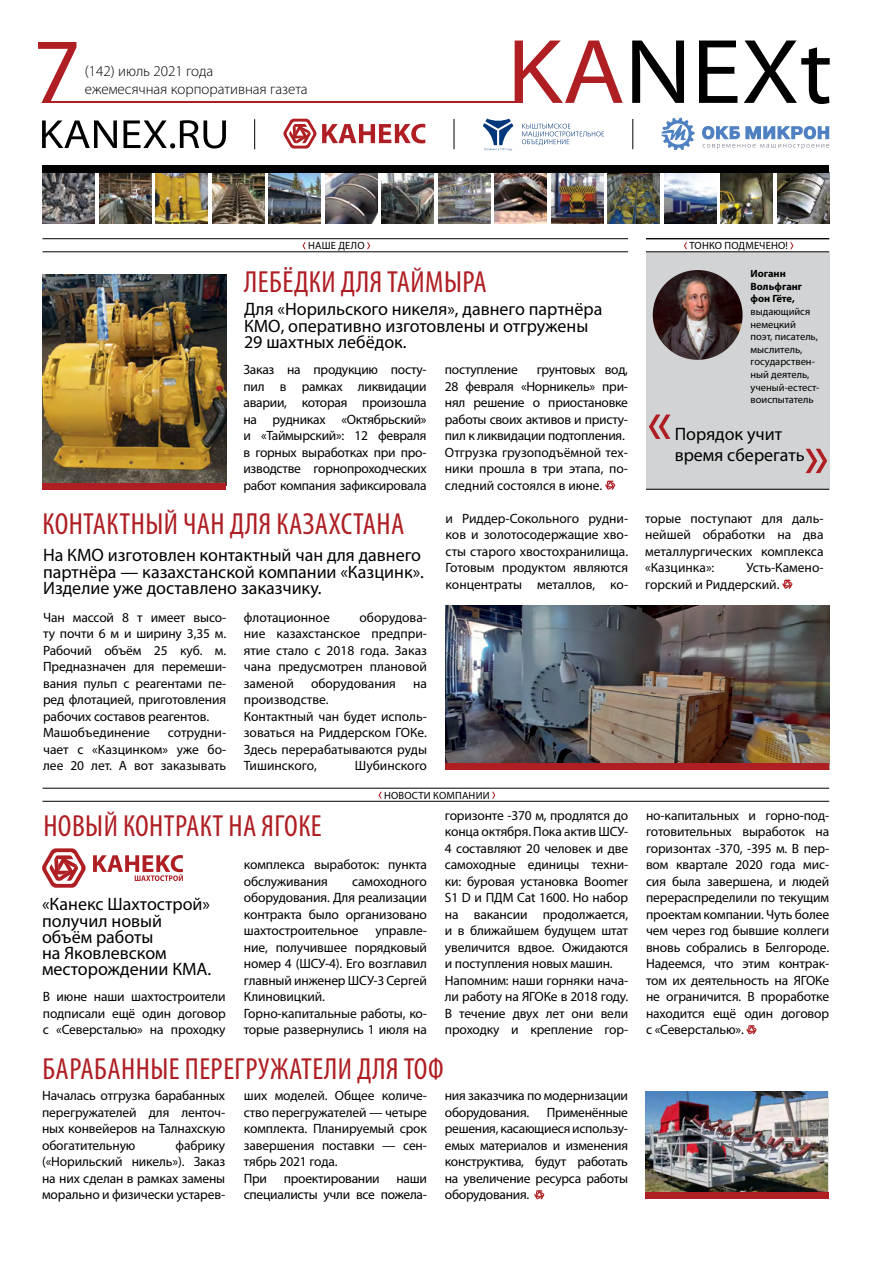
<style>
.page{position:relative;width:893px;height:1263px;background:#fff}
.page>*{position:absolute;margin:0;border:0;box-sizing:border-box;transform-origin:0 0}
.t1{font:93.75px "Myriad Pro";color:#af1e23}
.t2{font:semi-expanded 92.55px "Myriad Pro";color:#000}
.t3{font:condensed 30.6px "Myriad Pro";letter-spacing:.015em;color:#af1e23}
.t4{font:18px/16.2px "Myriad Pro";color:#000}
.t5{font:300 15px/18px "Myriad Pro";color:#000}
.t6{font:13.5px/16.5px "Myriad Pro";letter-spacing:-.01em;color:#000;text-align:justify}
.t7{font:10.5px/12.6px "Myriad Pro";color:#000}
.t8{font:10.5px "Myriad Pro";letter-spacing:.02em;color:#000}
.t9{font:700 10.5px/12.6px "Myriad Pro";color:#000}
.s1{color:#af1e23}
</style>
<div class="page">
<img style="left:325px;top:172px;width:52px;height:52px">
<img style="left:43px;top:172px;width:51px;height:52px">
<img style="left:382px;top:172px;width:52px;height:52px">
<img style="left:99px;top:172px;width:52px;height:52px">
<img style="left:438px;top:172px;width:52px;height:52px">
<img style="left:156px;top:172px;width:51px;height:52px">
<img style="left:495px;top:172px;width:52px;height:52px">
<img style="left:212px;top:172px;width:52px;height:52px">
<img style="left:551px;top:172px;width:52px;height:52px">
<img style="left:664px;top:172px;width:52px;height:52px">
<img style="left:777px;top:172px;width:52px;height:52px">
<img style="left:269px;top:172px;width:51px;height:52px">
<img style="left:608px;top:172px;width:52px;height:52px">
<img style="left:721px;top:172px;width:52px;height:52px">
<div style="left:43px;top:165px;width:786px;height:7px;background:#000"></div>
<svg style="left:662px;top:118px;width:33px;height:31px"></svg>
<svg style="left:702px;top:126px;width:127px;height:23px"></svg>
<hr style="left:454px;top:119px;width:1px;height:30px;background:#000">
<hr style="left:632px;top:119px;width:1px;height:30px;background:#000">
<hr style="left:254px;top:119px;width:1px;height:30px;background:#000">
<hr style="left:49px;top:101px;width:474px;height:2px;background:#af1e23">
<svg style="left:42px;top:120px;width:184px;height:29px"></svg>
<svg style="left:483px;top:119px;width:30px;height:32px"></svg>
<svg style="left:522px;top:124px;width:82px;height:21px"></svg>
<svg style="left:283px;top:119px;width:142px;height:30px"></svg>
<div style="left:646px;top:252px;width:183px;height:238px;background:#d1d3d4"></div>
<svg style="left:649px;top:414px;width:21px;height:25px"></svg>
<svg style="left:806px;top:449px;width:21px;height:24px"></svg>
<hr style="left:646px;top:489px;width:183px;height:1px;background:#000">
<img style="left:653px;top:270px;width:89px;height:90px;border-radius:45px">
<hr style="left:646px;top:238px;width:183px;height:1px;background:#000">
<hr style="left:646px;top:251px;width:183px;height:1px;background:#000">
<svg style="left:684px;top:242px;width:3px;height:7px"></svg>
<svg style="left:790px;top:242px;width:3px;height:7px"></svg>
<svg style="left:302px;top:242px;width:4px;height:7px"></svg>
<svg style="left:367px;top:242px;width:3px;height:7px"></svg>
<hr style="left:43px;top:238px;width:585px;height:1px;background:#000">
<hr style="left:43px;top:251px;width:585px;height:1px;background:#000">
<svg style="left:378px;top:792px;width:4px;height:7px"></svg>
<svg style="left:492px;top:792px;width:3px;height:7px"></svg>
<hr style="left:43px;top:788px;width:786px;height:1px;background:#000">
<hr style="left:43px;top:801px;width:786px;height:1px;background:#000">
<img style="left:42px;top:274px;width:184px;height:209px">
<div style="left:42px;top:483px;width:184px;height:7px;background:#af1e23"></div>
<img style="left:645px;top:1091px;width:182px;height:101px">
<div style="left:645px;top:1192px;width:184px;height:7px;background:#af1e23"></div>
<svg style="left:605px;top:481px;width:10px;height:9px"></svg>
<svg style="left:534px;top:1190px;width:10px;height:9px"></svg>
<img style="left:445px;top:605px;width:384px;height:158px">
<div style="left:445px;top:763px;width:384px;height:7px;background:#af1e23"></div>
<svg style="left:746px;top:1025px;width:10px;height:9px"></svg>
<svg style="left:782px;top:580px;width:10px;height:9px"></svg>
<svg style="left:42px;top:848px;width:44px;height:40px"></svg>
<svg style="left:93px;top:855px;width:90px;height:26px"></svg>
<h1 class="t1" style="left:33px;top:14px;width:50px">7</h1>
<h2 class="t2" style="left:507px;top:14px;width:327px"><span class="s1">KA</span>NEXt</h2>
<p class="t5" style="left:85px;top:62px;width:224px">(142) июль 2021 года<br>ежемесячная корпоративная газета</p>
<p class="t8" style="left:308px;top:239px;width:58px">НАШЕ ДЕЛО</p>
<h3 class="t3" style="left:244px;top:264px;width:244px">ЛЕБЁДКИ ДЛЯ ТАЙМЫРА</h3>
<h3 class="t4" style="left:244px;top:301px;width:360px">Для «Норильского никеля», давнего партнёра<br>КМО, оперативно изготовлены и отгружены<br>29 шахтных лебёдок.</h3>
<p class="t6" style="left:445px;top:361px;width:74px">поступление</p>
<p class="t6" style="left:243px;top:361px;width:185px">Заказ на продукцию посту&shy;пил в рамках ликвидации аварии, которая произошла на рудниках «Октябрьский» и «Таймырский»: 12 февраля в горных выработках при про&shy;изводстве горнопроходческих работ компания зафиксировала</p>
<p class="t6" style="left:445px;top:361px;width:185px;text-align:left;text-indent:92px">грунтовых вод,<br>28 февраля «Норникель» при&shy;нял решение о приостановке работы своих активов и присту&shy;пил к ликвидации подтопления.<br>Отгрузка грузоподъёмной тех&shy;ники прошла в три этапа, по&shy;следний состоялся в июне.</p>
<h3 class="t3" style="left:43px;top:506px;width:363px">КОНТАКТНЫЙ ЧАН ДЛЯ КАЗАХСТАНА</h3>
<h3 class="t4" style="left:43px;top:547px;width:382px">На КМО изготовлен контактный чан для давнего партнёра — казахстанской компании «Казцинк».<br>Изделие уже доставлено заказчику.</h3>
<p class="t6" style="left:43px;top:609px;width:185px;text-align:left">Чан массой 8 т имеет высо&shy;ту почти 6 м и ширину 3,35 м.<br>Рабочий объём 25 куб. м.<br>Предназначен для перемеши&shy;вания пульп с реагентами пе&shy;ред флотацией, приготовления рабочих составов реагентов.<br>Машобъединение</p>
<p class="t6" style="left:244px;top:609px;width:185px;text-indent:116px">оборудова&shy;ние казахстанское предпри&shy;ятие стало с 2018 года. Заказ чана предусмотрен плановой заменой</p>
<p class="t6" style="left:244px;top:609px;width:87px">флотационное</p>
<p class="t6" style="left:311px;top:675px;width:86px">оборудования</p>
<p class="t6" style="left:413px;top:675px;width:15px">на</p>
<p class="t6" style="left:244px;top:691px;width:185px;text-align:left">производстве.<br>Контактный чан будет исполь&shy;зоваться на Риддерском ГОКе.<br>Здесь перерабатываются руды<br>Тишинского,</p>
<p class="t6" style="left:43px;top:724px;width:185px;text-indent:125px">сотрудни&shy;чает с «Казцинком» уже бо&shy;лее 20 лет. А вот заказывать</p>
<p class="t6" style="left:355px;top:757px;width:74px">Шубинского</p>
<p class="t6" style="left:446px;top:510px;width:184px">и Риддер-Сокольного рудни&shy;ков и золотосодержащие хво&shy;сты старого хвостохранилища.<br>Готовым продуктом являются концентраты металлов, ко-</p>
<p class="t8" style="left:384px;top:789px;width:107px">НОВОСТИ КОМПАНИИ</p>
<p class="t8" style="left:689px;top:239px;width:100px">ТОНКО ПОДМЕЧЕНО!</p>
<p class="t9" style="left:750px;top:267px;width:53px">Иоганн<br>Вольфганг фон Гёте,</p>
<p class="t7" style="left:750px;top:305px;width:70px">выдающийся немецкий поэт, писатель, мыслитель, государствен&shy;ный деятель, ученый-естест&shy;воиспытатель</p>
<h3 class="t4" style="left:675px;top:422px;width:132px;line-height:21.6px">Порядок учит время сберегать</h3>
<p class="t6" style="left:645px;top:510px;width:180px">торые поступают для даль&shy;нейшей обработки на два металлургических комплекса «Казцинка»:</p>
<p class="t6" style="left:645px;top:559px;width:179px;text-indent:101px">Усть-Камено&shy;горский и Риддерский.</p>
<h3 class="t3" style="left:43px;top:807px;width:280px">НОВЫЙ КОНТРАКТ НА ЯГОКЕ</h3>
<h3 class="t4" style="left:42px;top:896px;width:171px">«Канекс Шахтострой» получил новый объём работы<br>на Яковлевском месторождении КМА.</h3>
<p class="t6" style="left:43px;top:988px;width:184px">В июне наши шахтостроители подписали ещё один договор с «Северсталью» на проходку</p>
<p class="t6" style="left:244px;top:856px;width:185px">комплекса выработок: пункта обслуживания</p>
<p class="t6" style="left:244px;top:873px;width:185px;text-align:left;text-indent:108px">самоходного оборудования. Для реализации контракта было организовано шахтостроительное управле&shy;ние, получившее порядковый номер 4 (ШСУ-4). Его возглавил главный инженер ШСУ-3 Сергей<br>Клиновицкий.<br>Горно-капитальные работы, ко&shy;торые развернулись 1 июля на</p>
<p class="t6" style="left:445px;top:807px;width:185px;text-align:left">горизонте -370 м, продлятся до конца октября. Пока актив ШСУ-<br>4 составляют 20 человек и две самоходные единицы техни&shy;ки: буровая установка Boomer<br>S1 D и ПДМ Cat 1600. Но набор на вакансии продолжается, и в ближайшем будущем штат увеличится вдвое. Ожидаются и поступления новых машин.<br>Напомним: наши горняки нача&shy;ли работу на ЯГОКе в 2018 году.<br>В течение двух лет они вели проходку и крепление гор-</p>
<p class="t6" style="left:646px;top:806px;width:185px">но-капитальных и горно-под&shy;готовительных выработок на горизонтах -370, -395 м. В пер&shy;вом квартале 2020 года мис&shy;сия была завершена, и людей перераспределили по текущим проектам компании. Чуть более чем через год бывшие коллеги вновь собрались в Белгороде.<br>Надеемся, что этим контрак&shy;том их деятельность на ЯГОКе не ограничится. В проработке находится ещё один договор с «Северсталью».</p>
<h3 class="t3" style="left:42px;top:1050px;width:403px">БАРАБАННЫЕ ПЕРЕГРУЖАТЕЛИ ДЛЯ ТОФ</h3>
<p class="t6" style="left:42px;top:1087px;width:185px">Началась отгрузка барабанных перегружателей для ленточ&shy;ных конвейеров на Талнахскую обогатительную</p>
<p class="t6" style="left:42px;top:1137px;width:185px;text-indent:134px">фабрику («Норильский никель»). Заказ на них сделан в рамках замены морально и физически устарев-</p>
<p class="t6" style="left:244px;top:1087px;width:185px;text-align:left">ших моделей. Общее количе&shy;ство перегружателей — четыре комплекта. Планируемый срок завершения поставки — сен&shy;тябрь 2021 года.<br>При проектировании наши специалисты учли все пожела-</p>
<p class="t6" style="left:445px;top:1087px;width:185px">ния заказчика по модернизации оборудования.</p>
<p class="t6" style="left:445px;top:1104px;width:185px;text-indent:102px">Применённые решения, касающиеся использу&shy;емых материалов и изменения конструктива, будут работать на увеличение ресурса работы оборудования.</p>
</div>
